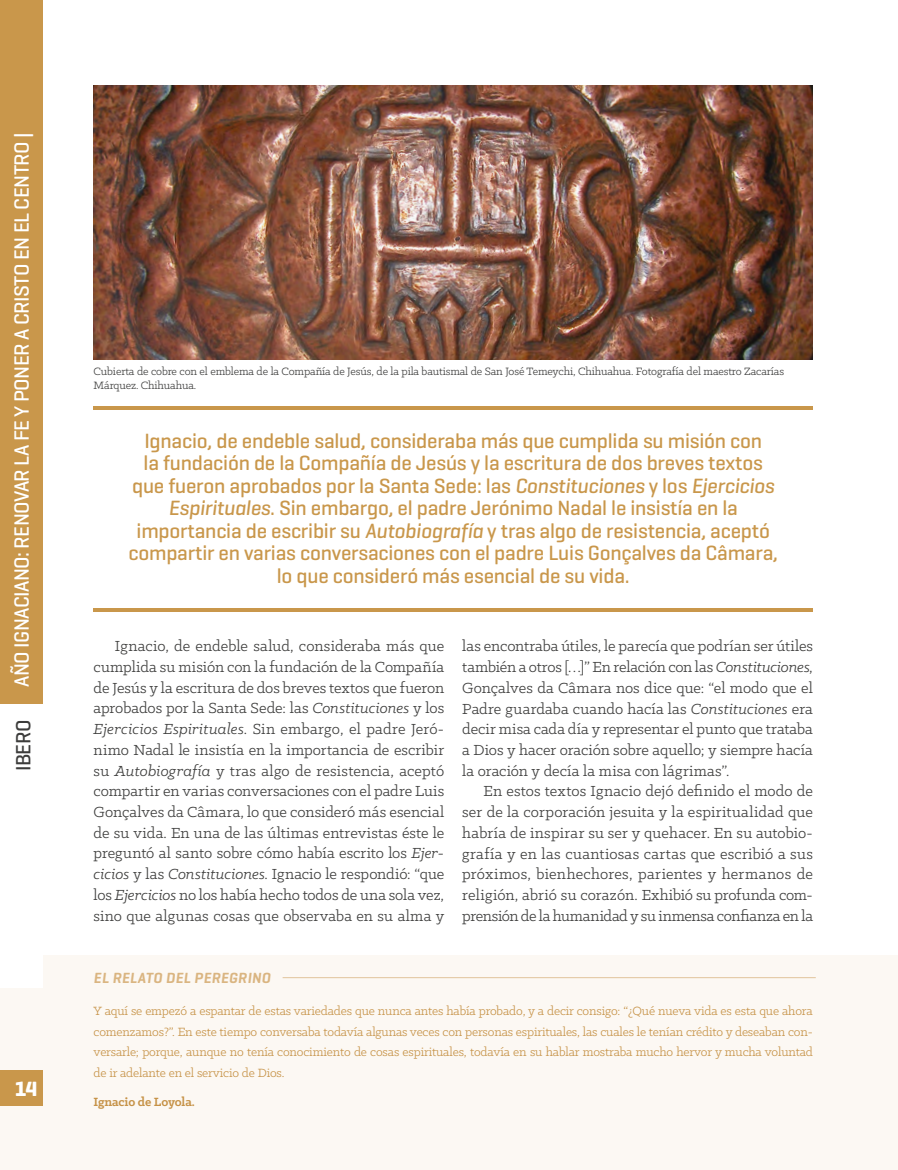
<style>
.page{position:relative;width:898px;height:1170px;background:#fff}
.page>*{position:absolute;margin:0;border:0;box-sizing:border-box;transform-origin:0 0}
.t1{font:500 21px/22.5px "Geogrotesque";letter-spacing:-.01em;color:#c9974b;text-align:center}
.t2{font:500 21px "Geogrotesque";letter-spacing:-.025em;color:#fff}
.t3{font:500 21px "Geogrotesque";letter-spacing:-.025em;color:#3c3c3b}
.t4{font:700 21px "Geogrotesque";color:#fff}
.t5{font:16.5px/20.7px "Klinic Slab";color:#3c3c3b;text-align:justify}
.t6{font:italic 600 15px "Geogrotesque";letter-spacing:.025em;color:#dab581}
.t7{font:13.5px/20.7px "Klinic Slab";letter-spacing:-.01em;color:#c9974b;text-align:justify}
.t8{font:700 13.5px "Klinic Slab";letter-spacing:-.01em;color:#c9974b}
.t9{font:12px/14.4px "Klinic Slab";letter-spacing:-.01em;color:#3c3c3b}
.s1{font-style:italic}
</style>
<div class="page">
<div style="left:0;top:0;width:43px;height:704px;background:#c9974b"></div>
<div style="left:0;top:955px;width:897px;height:214px;background:#fcf8f3"></div>
<hr style="left:282px;top:977px;width:533px;height:1px;background:#e4caa4">
<div style="left:0;top:943px;width:43px;height:44px;background:#fff"></div>
<div style="left:0;top:1070px;width:43px;height:36px;background:#c9974b"></div>
<hr style="left:94px;top:406px;width:718px;height:4px;background:#c9974b">
<hr style="left:94px;top:608px;width:718px;height:4px;background:#c9974b">
<img style="left:94px;top:85px;width:718px;height:274px">
<p class="t2" style="left:9px;top:687px;width:556px;rotate:-90deg">AÑO IGNACIANO: RENOVAR LA FE Y PONER A CRISTO EN EL CENTRO |</p>
<p class="t3" style="left:10px;top:771px;width:53px;rotate:-90deg">IBERO</p>
<p class="t4" style="left:15px;top:1075px;width:24px">14</p>
<p class="t9" style="left:94px;top:363px;width:691px">Cubierta de cobre con el emblema de la Compañía de Jesús, de la pila bautismal de San José Temeychi, Chihuahua. Fotografía del maestro Zacarías<br>Márquez. Chihuahua.</p>
<p class="t1" style="left:128px;top:429px;width:651px">Ignacio, de endeble salud, consideraba más que cumplida su misión con<br>la fundación de la Compañía de Jesús y la escritura de dos breves textos que fueron aprobados por la Santa Sede: las <span class="s1">Constituciones</span> y los <span class="s1">Ejercicios Espirituales</span>. Sin embargo, el padre Jerónimo Nadal le insistía en la importancia de escribir su <span class="s1">Autobiografía</span> y tras algo de resistencia, aceptó compartir en varias conversaciones con el padre Luis Gonçalves da Câmara, lo que consideró más esencial de su vida.</p>
<p class="t5" style="left:94px;top:635px;width:352px;text-indent:21px">Ignacio, de endeble salud, consideraba más que cumplida su misión con la fundación de la Compañía de Jesús y la escritura de dos breves textos que fueron aprobados por la Santa Sede: las <span class="s1">Constituciones</span> y los <span class="s1">Ejercicios Espirituales</span>. Sin embargo, el padre Jeró&shy;nimo Nadal le insistía en la importancia de escribir su <span class="s1">Autobiografía</span> y tras algo de resistencia, aceptó compartir en varias conversaciones con el padre Luis Gonçalves da Câmara, lo que consideró más esencial de su vida. En una de las últimas entrevistas éste le preguntó al santo sobre cómo había escrito los <span class="s1">Ejer&shy;cicios</span> y las <span class="s1">Constituciones</span>. Ignacio le respondió: “que los <span class="s1">Ejercicios</span> no los había hecho todos de una sola vez, sino que algunas cosas que observaba en su alma y</p>
<p class="t5" style="left:462px;top:635px;width:352px">las encontraba útiles, le parecía que podrían ser útiles también a otros […]” En relación con las <span class="s1">Constituciones</span>, Gonçalves da Câmara nos dice que: “el modo que el Padre guardaba cuando hacía las <span class="s1">Constituciones</span> era decir misa cada día y representar el punto que trataba a Dios y hacer oración sobre aquello; y siempre hacía la oración y decía la misa con lágrimas”.</p>
<p class="t5" style="left:462px;top:780px;width:352px;text-indent:21px">En estos textos Ignacio dejó definido el modo de ser de la corporación jesuita y la espiritualidad que habría de inspirar su ser y quehacer. En su autobio&shy;grafía y en las cuantiosas cartas que escribió a sus próximos, bienhechores, parientes y hermanos de religión, abrió su corazón. Exhibió su profunda com&shy;prensión de la humanidad y su inmensa confianza en la</p>
<p class="t6" style="left:94px;top:968px;width:178px">EL RELATO DEL PEREGRINO</p>
<p class="t7" style="left:94px;top:1000px;width:720px">Y aquí se empezó a espantar de estas variedades que nunca antes había probado, y a decir consigo: “¿Qué nueva vida es esta que ahora comenzamos?”. En este tiempo conversaba todavía algunas veces con personas espirituales, las cuales le tenían crédito y deseaban con&shy;versarle; porque, aunque no tenía conocimiento de cosas espirituales, todavía en su hablar mostraba mucho hervor y mucha voluntad de ir adelante en el servicio de Dios.</p>
<p class="t8" style="left:94px;top:1093px;width:102px">Ignacio de Loyola.</p>
</div>
